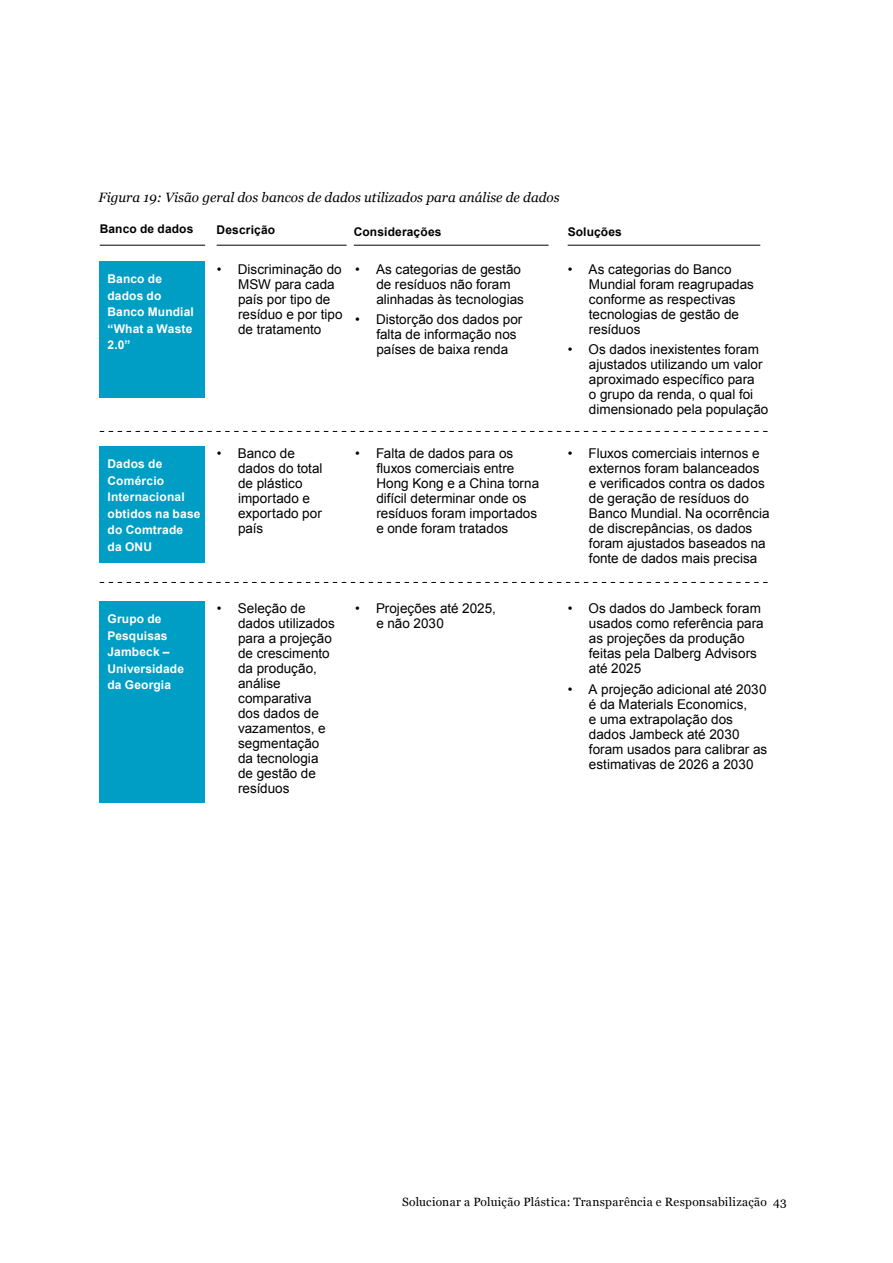
<style>
.page{position:relative;width:893px;height:1263px;background:#fff}
.page>*{position:absolute;margin:0;border:0;box-sizing:border-box;transform-origin:0 0}
.t1{font:13.5px/15px "Arial";color:#000}
.t2{font:italic 13.5px "Georgia";color:#000}
.t3{font:700 12px/16.5px "Arial";letter-spacing:.015em;color:#fff}
.t4{font:12px "Georgia";letter-spacing:.02em;color:#000}
.t5{font:700 12px "Arial";letter-spacing:.01em;color:#000}
</style>
<div class="page">
<hr style="left:100px;top:245px;width:105px;height:1px;background:#000">
<svg style="left:100px;top:431px;width:668px;height:1px"></svg>
<svg style="left:100px;top:582px;width:668px;height:1px"></svg>
<hr style="left:217px;top:245px;width:130px;height:1px;background:#000">
<hr style="left:354px;top:245px;width:195px;height:1px;background:#000">
<hr style="left:568px;top:245px;width:192px;height:1px;background:#000">
<div style="left:99px;top:262px;width:106px;height:136px;background:#009dc5"></div>
<div style="left:99px;top:446px;width:106px;height:117px;background:#009dc5"></div>
<div style="left:99px;top:601px;width:106px;height:201px;background:#009dc5"></div>
<p class="t2" style="left:99px;top:188px;width:462px">Figura 19: Visão geral dos bancos de dados utilizados para análise de dados</p>
<p class="t5" style="left:100px;top:221px;width:95px">Banco de dados</p>
<p class="t5" style="left:217px;top:222px;width:60px">Descrição</p>
<p class="t5" style="left:354px;top:224px;width:89px">Considerações</p>
<p class="t5" style="left:568px;top:224px;width:56px">Soluções</p>
<p class="t1" style="left:238px;top:262px;width:106px;text-indent:-21px">• Discriminação do<br>MSW para cada país por tipo de resíduo e por tipo de tratamento</p>
<p class="t1" style="left:376px;top:262px;width:149px;text-indent:-21px">• As categorias de gestão de resíduos não foram alinhadas às tecnologias</p>
<p class="t1" style="left:589px;top:262px;width:166px;text-indent:-21px">• As categorias do Banco<br>Mundial foram reagrupadas conforme as respectivas tecnologias de gestão de resíduos</p>
<p class="t1" style="left:589px;top:342px;width:181px;text-indent:-21px">• Os dados inexistentes foram ajustados utilizando um valor aproximado específico para<br>o grupo da renda, o qual foi dimensionado pela população</p>
<p class="t3" style="left:107px;top:271px;width:88px">Banco de dados do<br>Banco Mundial “What a Waste<br>2.0”</p>
<p class="t1" style="left:376px;top:312px;width:148px;text-indent:-21px">• Distorção dos dados por falta de informação nos países de baixa renda</p>
<p class="t3" style="left:107px;top:456px;width:95px">Dados de<br>Comércio<br>Internacional obtidos na base do Comtrade<br>da ONU</p>
<p class="t3" style="left:107px;top:611px;width:78px">Grupo de<br>Pesquisas<br>Jambeck –<br>Universidade da Georgia</p>
<p class="t1" style="left:238px;top:446px;width:86px;text-indent:-21px">• Banco de dados do total de plástico importado e exportado por país</p>
<p class="t1" style="left:376px;top:446px;width:164px;text-indent:-21px">• Falta de dados para os fluxos comerciais entre<br>Hong Kong e a China torna difícil determinar onde os resíduos foram importados e onde foram tratados</p>
<p class="t1" style="left:589px;top:446px;width:182px;text-indent:-21px">• Fluxos comerciais internos e externos foram balanceados e verificados contra os dados de geração de resíduos do<br>Banco Mundial. Na ocorrência de discrepâncias, os dados foram ajustados baseados na fonte de dados mais precisa</p>
<p class="t1" style="left:238px;top:601px;width:98px;text-indent:-21px">• Seleção de dados utilizados para a projeção de crescimento da produção, análise comparativa dos dados de vazamentos, e segmentação da tecnologia de gestão de resíduos</p>
<p class="t1" style="left:376px;top:601px;width:121px;text-indent:-21px">• Projeções até 2025, e não 2030</p>
<p class="t1" style="left:589px;top:601px;width:176px;text-indent:-21px">• Os dados do Jambeck foram usados como referência para as projeções da produção feitas pela Dalberg Advisors até 2025</p>
<p class="t1" style="left:589px;top:682px;width:180px;text-indent:-21px">• A projeção adicional até 2030 é da Materials Economics,<br>e uma extrapolação dos dados Jambeck até 2030 foram usados para calibrar as estimativas de 2026 a 2030</p>
<p class="t4" style="left:402px;top:1193px;width:386px">Solucionar a Poluição Plástica: Transparência e Responsabilização 43</p>
</div>
